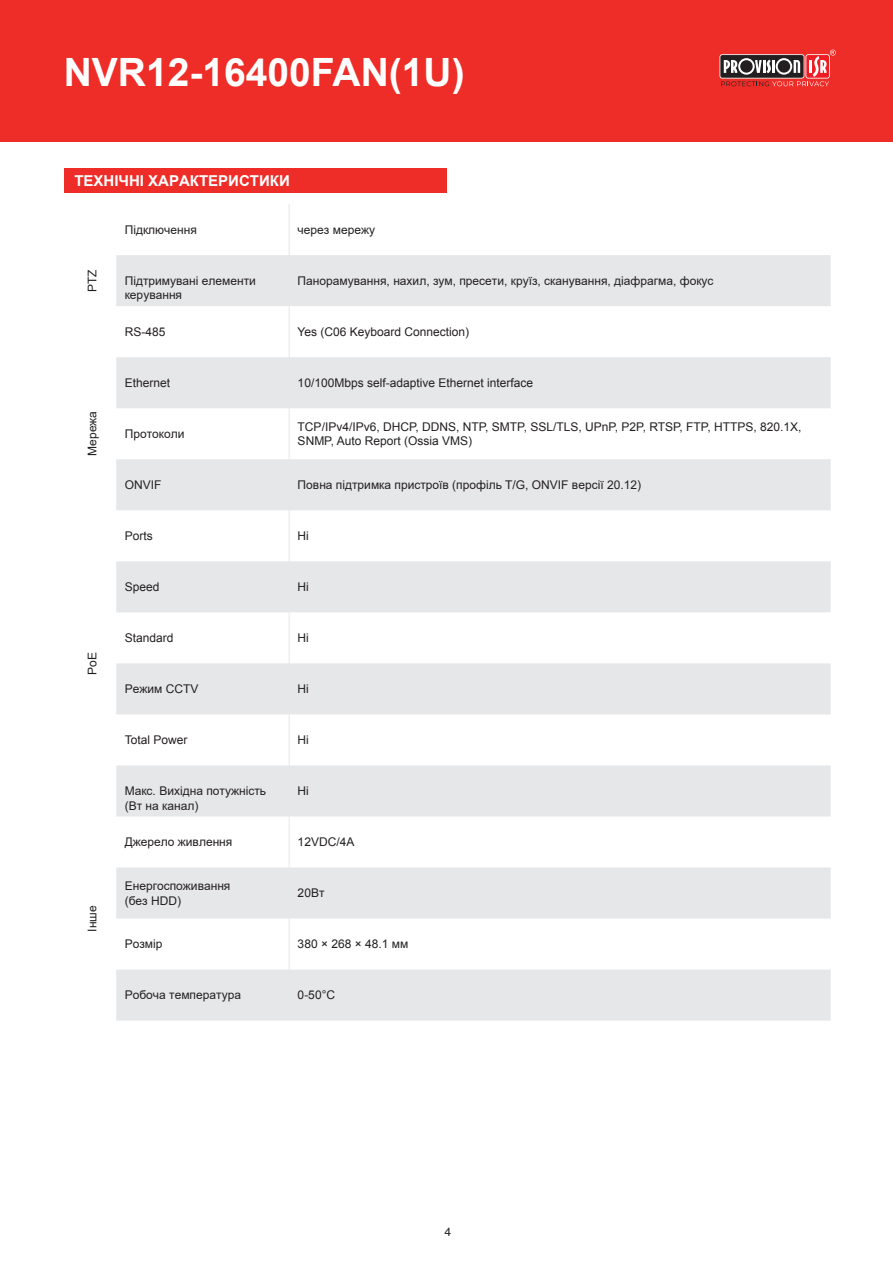
<style>
.page{position:relative;width:893px;height:1263px;background:#fff}
.page>*{position:absolute;margin:0;border:0;box-sizing:border-box;transform-origin:0 0}
.t1{font:700 39px "Arial";color:#fff}
.t2{font:700 15px "Arial";color:#fff}
.t3{font:12px/14.4px "Arial";color:#231f20}
.t4{font:12px/14.4px "Arial";color:#231f20}
.t5{font:12px "Helvetica";color:#231f20}
.s1{font-style:inherit}
</style>
<div class="page">
<div style="left:0;top:0;width:893px;height:141px;background:#ee2d28"></div>
<svg style="left:719px;top:50px;width:117px;height:36px"></svg>
<div style="left:64px;top:168px;width:382px;height:25px;background:#ee2d28"></div>
<svg style="left:116px;top:255px;width:715px;height:765px;fill:#ebeced"></svg>
<hr style="left:289px;top:204px;width:1px;height:51px;background:#e6e7e9">
<hr style="left:289px;top:255px;width:1px;height:51px;background:#e6e7e9">
<hr style="left:289px;top:306px;width:1px;height:51px;background:#e6e7e9">
<hr style="left:289px;top:357px;width:1px;height:51px;background:#e6e7e9">
<hr style="left:289px;top:408px;width:1px;height:51px;background:#e6e7e9">
<hr style="left:289px;top:459px;width:1px;height:51px;background:#e6e7e9">
<hr style="left:289px;top:510px;width:1px;height:51px;background:#e6e7e9">
<hr style="left:289px;top:561px;width:1px;height:51px;background:#e6e7e9">
<hr style="left:289px;top:612px;width:1px;height:51px;background:#e6e7e9">
<hr style="left:289px;top:663px;width:1px;height:51px;background:#e6e7e9">
<hr style="left:289px;top:714px;width:1px;height:51px;background:#e6e7e9">
<hr style="left:289px;top:765px;width:1px;height:51px;background:#e6e7e9">
<hr style="left:289px;top:816px;width:1px;height:51px;background:#e6e7e9">
<hr style="left:289px;top:867px;width:1px;height:51px;background:#e6e7e9">
<hr style="left:289px;top:918px;width:1px;height:51px;background:#e6e7e9">
<hr style="left:289px;top:969px;width:1px;height:51px;background:#e6e7e9">
<p class="t1" style="left:64px;top:46px;width:402px">NVR12-16400FAN(1U)</p>
<p class="t2" style="left:74px;top:170px;width:217px">ТЕХНІЧНІ ХАРАКТЕРИСТИКИ</p>
<p class="t4" style="left:85px;top:292px;width:24px;rotate:-90deg">PTZ</p>
<p class="t3" style="left:85px;top:456px;width:46px;rotate:-90deg">Мережа</p>
<p class="t4" style="left:85px;top:675px;width:24px;rotate:-90deg">PoE</p>
<p class="t3" style="left:85px;top:932px;width:28px;rotate:-90deg">Інше</p>
<p class="t3" style="left:125px;top:222px;width:74px">Підключення</p>
<p class="t3" style="left:298px;top:222px;width:79px">через мережу</p>
<p class="t3" style="left:125px;top:274px;width:133px">Підтримувані елементи керування</p>
<p class="t3" style="left:298px;top:274px;width:417px">Панорамування, нахил, зум, пресети, круїз, сканування, діафрагма, фокус</p>
<p class="t4" style="left:125px;top:325px;width:42px">RS-485</p>
<p class="t4" style="left:298px;top:325px;width:173px">Yes (C06 Keyboard Connection)</p>
<p class="t4" style="left:125px;top:376px;width:47px">Ethernet</p>
<p class="t4" style="left:298px;top:376px;width:237px">10/100Mbps self-adaptive Ethernet interface</p>
<p class="t3" style="left:125px;top:427px;width:61px">Протоколи</p>
<p class="t4" style="left:298px;top:420px;width:505px">TCP/IPv4/IPv6, DHCP, DDNS, NTP, SMTP, SSL/TLS, UPnP, P2P, RTSP, FTP, HTTPS, 820.1X,<br>SNMP, Auto Report (Ossia VMS)</p>
<p class="t4" style="left:125px;top:478px;width:38px">ONVIF</p>
<p class="t3" style="left:298px;top:478px;width:345px">Повна підтримка пристроїв (профіль T/G, ONVIF версії 20.12)</p>
<p class="t4" style="left:125px;top:529px;width:30px">Ports</p>
<p class="t3" style="left:298px;top:529px;width:13px">Ні</p>
<p class="t4" style="left:125px;top:580px;width:36px">Speed</p>
<p class="t3" style="left:298px;top:580px;width:13px">Ні</p>
<p class="t4" style="left:125px;top:631px;width:50px">Standard</p>
<p class="t3" style="left:298px;top:631px;width:13px">Ні</p>
<p class="t3" style="left:125px;top:682px;width:75px">Режим <span class="s1">CCTV</span></p>
<p class="t3" style="left:298px;top:682px;width:13px">Ні</p>
<p class="t4" style="left:125px;top:733px;width:64px">Total Power</p>
<p class="t3" style="left:298px;top:733px;width:13px">Ні</p>
<p class="t3" style="left:125px;top:784px;width:143px">Макс. Вихідна потужність (Вт на канал)</p>
<p class="t3" style="left:298px;top:784px;width:13px">Ні</p>
<p class="t3" style="left:125px;top:835px;width:109px">Джерело живлення</p>
<p class="t4" style="left:298px;top:835px;width:58px">12VDC/4A</p>
<p class="t3" style="left:125px;top:879px;width:107px">Енергоспоживання (без HDD)</p>
<p class="t4" style="left:298px;top:886px;width:28px">20<span class="s1">Вт</span></p>
<p class="t3" style="left:125px;top:937px;width:39px">Розмір</p>
<p class="t4" style="left:298px;top:937px;width:112px">380 × 268 × 48.1 <span class="s1">мм</span></p>
<p class="t3" style="left:125px;top:988px;width:118px">Робоча температура</p>
<p class="t4" style="left:298px;top:988px;width:39px">0-50<span class="s1">°</span>C</p>
<p class="t5" style="left:444px;top:1222px;width:8px">4</p>
</div>
